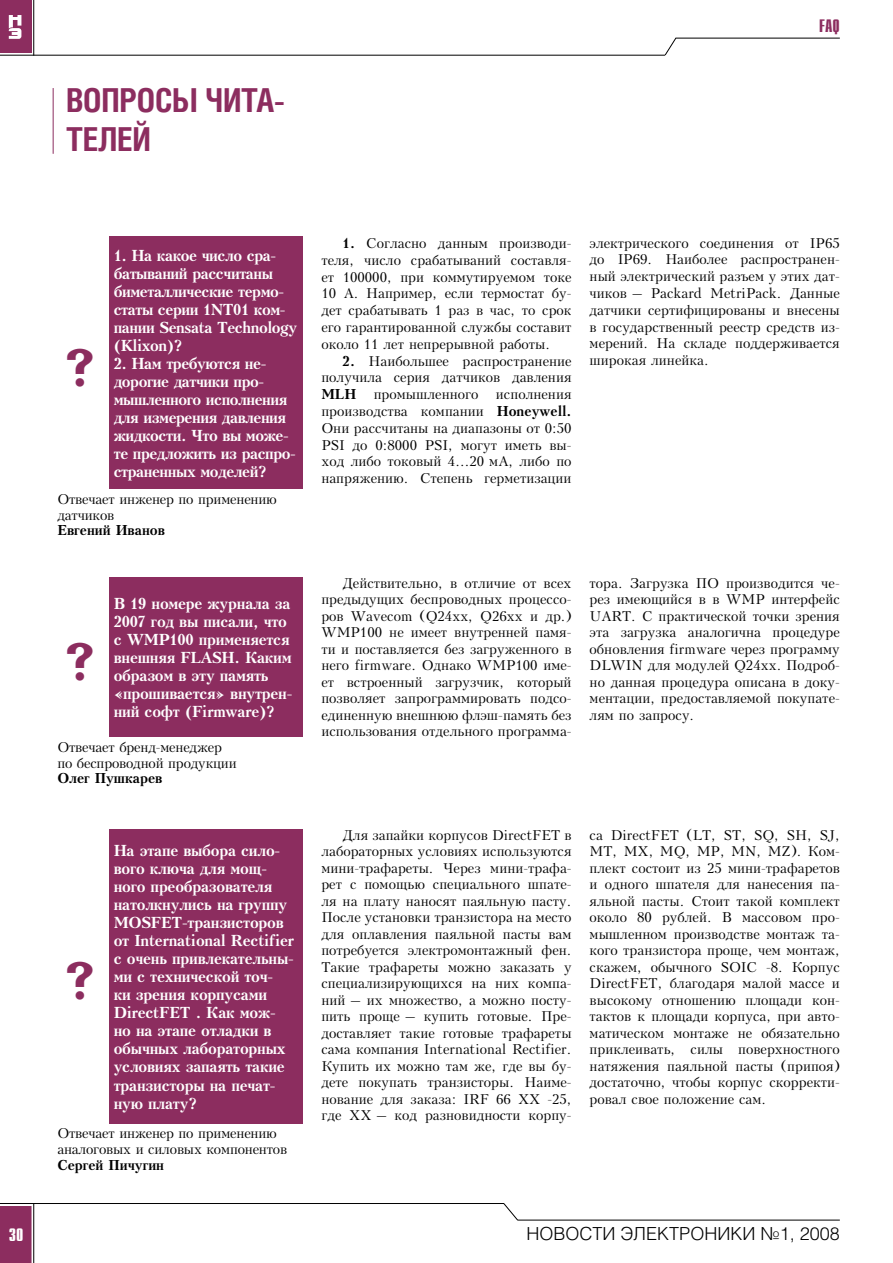
<style>
.page{position:relative;width:893px;height:1263px;background:#fff}
.page>*{position:absolute;margin:0;border:0;box-sizing:border-box;transform-origin:0 0}
.t1{font:700 33px/39px "Helios Cond";letter-spacing:-.01em;color:#8c2d5f}
.t2{font:300 18px "Helios";color:#000}
.t3{font:700 18px "Compact C";color:#8c2d5f}
.t4{font:700 18px "Compact C";color:#fff}
.t5{font:700 15px/18px "Kudryashev";letter-spacing:-.015em;color:#fff}
.t6{font:13.5px/16.5px "Kudryashev";color:#000;text-align:justify}
.t7{font:700 13.5px "Kudryashev";color:#000}
.s1{font-weight:700}
</style>
<div class="page">
<div style="left:0;top:1206px;width:32px;height:57px;background:#8c2d5f"></div>
<hr style="left:0;top:55px;width:665px;height:1px;background:#000">
<div style="left:0;top:0;width:32px;height:53px;background:#8c2d5f"></div>
<svg style="left:9px;top:15px;width:12px;height:24px"></svg>
<hr style="left:33px;top:0;width:1px;height:56px;background:#000">
<hr style="left:675px;top:38px;width:165px;height:1px;background:#000">
<svg style="left:664px;top:37px;width:13px;height:19px"></svg>
<hr style="left:0;top:1203px;width:504px;height:1px;background:#000">
<hr style="left:517px;top:1220px;width:323px;height:1px;background:#000">
<svg style="left:503px;top:1203px;width:16px;height:18px"></svg>
<hr style="left:33px;top:1203px;width:1px;height:60px;background:#000">
<hr style="left:53px;top:88px;width:1px;height:66px;background:#8c2d5f">
<div style="left:109px;top:237px;width:194px;height:252px;background:#8c2d5f"></div>
<div style="left:109px;top:577px;width:194px;height:160px;background:#8c2d5f"></div>
<div style="left:109px;top:829px;width:194px;height:294px;background:#8c2d5f"></div>
<h1 class="t1" style="left:66px;top:80px;width:220px">вопросы ЧИТА-<br>ТЕЛЕЙ</h1>
<h2 class="t3" style="left:819px;top:17px;width:22px">FAQ</h2>
<p class="t5" style="left:114px;top:247px;width:185px">1. На какое число сра&shy;батываний рассчитаны биметаллические термо&shy;статы серии 1NT01 ком&shy;пании Sensata Technology (Klixon)?</p>
<p class="t5" style="left:114px;top:355px;width:184px">2. Нам требуются не&shy;дорогие датчики про&shy;мышленного исполнения для измерения давления жидкости. Что вы може&shy;те предложить из распро&shy;страненных моделей?</p>
<p class="t6" style="left:57px;top:492px;width:221px;line-height:15.6px">Отвечает инженер по применению датчиков</p>
<p class="t7" style="left:57px;top:522px;width:109px">Евгений Иванов</p>
<p class="t5" style="left:114px;top:595px;width:180px">В 19 номере журнала за<br>2007 год вы писали, что с WMP100 применяется внешняя FLASH. Каким образом в эту память «прошивается» внутрен&shy;ний софт (Firmware)?</p>
<p class="t6" style="left:57px;top:740px;width:181px;line-height:15.6px">Отвечает бренд-менеджер по беспроводной продукции</p>
<p class="t7" style="left:57px;top:770px;width:107px">Олег Пушкарев</p>
<p class="t5" style="left:114px;top:842px;width:182px">На этапе выбора сило&shy;вого ключа для мощ&shy;ного преобразователя натолкнулись на группу<br>MOSFET-транзисторов от International Rectifier с очень привлекательны&shy;ми с технической точ&shy;ки зрения корпусами<br>DirectFET . Как мож&shy;но на этапе отладки в обычных лабораторных условиях запаять такие транзисторы на печат&shy;ную плату?</p>
<p class="t6" style="left:57px;top:1126px;width:231px;line-height:15.6px">Отвечает инженер по применению аналоговых и силовых компонентов</p>
<p class="t7" style="left:57px;top:1156px;width:108px">Сергей Пичугин</p>
<p class="t6" style="left:321px;top:235px;width:252px;text-indent:21px"><span class="s1">1.</span> Согласно данным производи&shy;теля, число срабатываний составля&shy;ет 100000, при коммутируемом токе 10 А. Например, если термостат бу&shy;дет срабатывать 1 раз в час, то срок его гарантированной службы составит около 11 лет непрерывной работы.</p>
<p class="t6" style="left:321px;top:353px;width:252px;text-align:right"><span class="s1">2.</span> Наибольшее распространение получила серия датчиков давления</p>
<p class="t7" style="left:321px;top:386px;width:36px">MLH</p>
<p class="t6" style="left:374px;top:386px;width:106px">промышленного</p>
<p class="t6" style="left:321px;top:386px;width:252px;text-indent:175px">исполнения производства компании <span class="s1">Honeywell.<br></span>Они рассчитаны на диапазоны от 0:50<br>PSI до 0:8000 PSI, могут иметь вы&shy;ход либо токовый 4...20 мА, либо по напряжению. Степень герметизации</p>
<p class="t6" style="left:590px;top:235px;width:252px">электрического соединения от IP65 до IP69. Наиболее распространен&shy;ный электрический разъем у этих дат&shy;чиков – Packard MetriPack. Данные датчики сертифицированы и внесены в государственный реестр средств из&shy;мерений. На складе поддерживается широкая линейка.</p>
<p class="t6" style="left:321px;top:575px;width:252px;text-indent:21px">Действительно, в отличие от всех предыдущих беспроводных процессо&shy;ров Wavecom (Q24xx, Q26xx и др.)<br>WMP100 не имеет внутренней памя&shy;ти и поставляется без загруженного в него firmware. Однако WMP100 име&shy;ет встроенный загрузчик, который позволяет запрограммировать подсо&shy;единенную внешнюю флэш-память без использования отдельного программа-</p>
<p class="t6" style="left:590px;top:575px;width:252px">тора. Загрузка ПО производится че&shy;рез имеющийся в в WMP интерфейс UART. С практической точки зрения эта загрузка аналогична процедуре обновления firmware через программу DLWIN для модулей Q24xx. Подроб&shy;но данная процедура описана в доку&shy;ментации, предоставляемой покупате&shy;лям по запросу.</p>
<p class="t6" style="left:321px;top:827px;width:252px;text-indent:21px">Для запайки корпусов DirectFET в лабораторных условиях используются мини-трафареты. Через мини-трафа&shy;рет с помощью специального шпате&shy;ля на плату наносят паяльную пасту.<br>После установки транзистора на место для оплавления паяльной пасты вам потребуется электромонтажный фен.<br>Такие трафареты можно заказать у специализирующихся на них компа&shy;ний – их множество, а можно посту&shy;пить проще – купить готовые. Пре&shy;доставляет такие готовые трафареты сама компания International Rectifier.<br>Купить их можно там же, где вы бу&shy;дете покупать транзисторы. Наиме&shy;нование для заказа: IRF 66 XX -25, где XX – код разновидности корпу-</p>
<p class="t6" style="left:590px;top:827px;width:252px">са DirectFET (LT, ST, SQ, SH, SJ, MT, MX, MQ, MP, MN, MZ). Ком&shy;плект состоит из 25 мини-трафаретов и одного шпателя для нанесения па&shy;яльной пасты. Стоит такой комплект около 80 рублей. В массовом про&shy;мышленном производстве монтаж та&shy;кого транзистора проще, чем монтаж, скажем, обычного SOIC -8. Корпус DirectFET, благодаря малой массе и высокому отношению площади кон&shy;тактов к площади корпуса, при авто&shy;матическом монтаже не обязательно приклеивать, силы поверхностного натяжения паяльной пасты (припоя) достаточно, чтобы корпус скорректи&shy;ровал свое положение сам.</p>
<h2 class="t4" style="left:9px;top:1226px;width:16px">30</h2>
<h2 class="t2" style="left:526px;top:1222px;width:315px">НОВОСТИ ЭЛЕКТРОНИКИ №1, 2008</h2>
</div>
